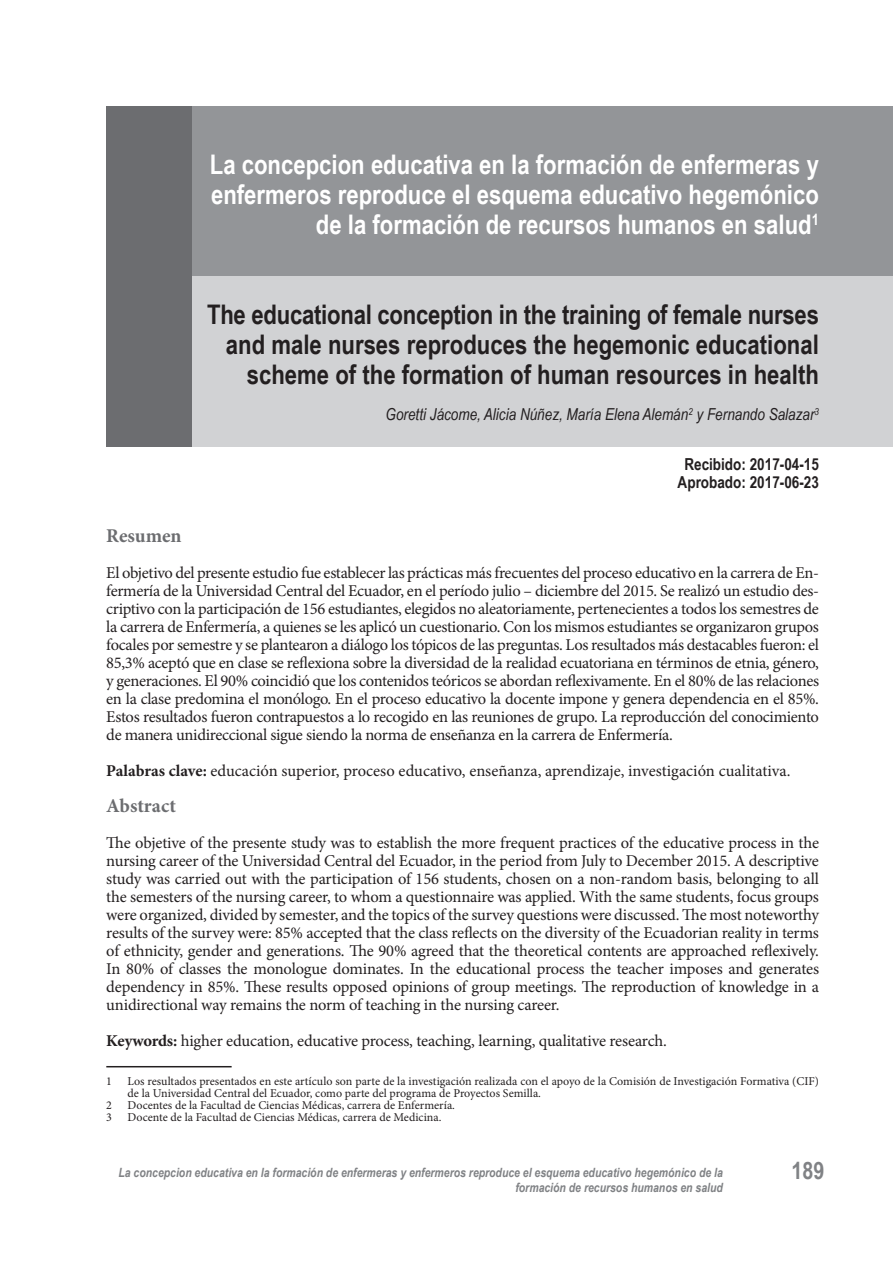
<style>
.page{position:relative;width:893px;height:1263px;background:#fff}
.page>*{position:absolute;margin:0;border:0;box-sizing:border-box;transform-origin:0 0}
.t1{font:700 27px/30px "Arial Narrow";color:#231f20;text-align:right}
.t2{font:700 27px/30px "Arial Narrow";color:#fff;text-align:right}
.t3{font:700 24px "Arial Narrow";color:#808285}
.t4{font:700 19.5px "Minion Pro";color:#6c6d70}
.t5{font:16.5px/18px "Minion Pro";letter-spacing:-.02em;color:#231f20;text-align:justify}
.t6{font:italic 16.5px "Arial Narrow";color:#231f20}
.t7{font:700 16.5px/18px "Arial Narrow";color:#231f20;text-align:center}
.t8{font:15px "Helvetica";color:#231f20}
.t9{font:italic 700 12.75px/15.3px "Arial Narrow";color:#808285;text-align:right}
.t10{font:12px/12px "Minion Pro";letter-spacing:-.01em;color:#231f20}
.s1{font-weight:700}
</style>
<div class="page">
<div style="left:106px;top:106px;width:787px;height:170px;background:#939598"></div>
<div style="left:106px;top:276px;width:787px;height:170px;background:#d1d2d4"></div>
<div style="left:106px;top:106px;width:86px;height:340px;background:#6c6d70"></div>
<hr style="left:106px;top:1066px;width:126px;height:1px;background:#231f20">
<h1 class="t2" style="left:210px;top:149px;width:611px">La concepcion educativa en la formación de enfermeras y enfermeros reproduce el esquema educativo hegemónico de la formación de recursos humanos en salud<sup>1</sup></h1>
<p class="t8" style="left:798px;top:412px;width:222px;rotate:-90deg">Revista Ciencias Sociales No. 39</p>
<h1 class="t1" style="left:207px;top:299px;width:613px">The educational conception in the training of female nurses and male nurses reproduces the hegemonic educational scheme of the formation of human resources in health</h1>
<p class="t6" style="left:386px;top:405px;width:435px">Goretti Jácome, Alicia Núñez, María Elena Alemán<sup>2</sup> y Fernando Salazar<sup>3</sup></p>
<p class="t7" style="left:678px;top:455px;width:143px">Recibido: 2017-04-15<br>Aprobado: 2017-06-23</p>
<p class="t4" style="left:106px;top:522px;width:77px">Resumen</p>
<p class="t5" style="left:106px;top:563px;width:714px">El objetivo del presente estudio fue establecer las prácticas más frecuentes del proceso educativo en la carrera de En&shy;fermería de la Universidad Central del Ecuador, en el período julio – diciembre del 2015. Se realizó un estudio des&shy;criptivo con la participación de 156 estudiantes, elegidos no aleatoriamente, pertenecientes a todos los semestres de la carrera de Enfermería, a quienes se les aplicó un cuestionario. Con los mismos estudiantes se organizaron grupos focales por semestre y se plantearon a diálogo los tópicos de las preguntas. Los resultados más destacables fueron: el 85,3% aceptó que en clase se reflexiona sobre la diversidad de la realidad ecuatoriana en términos de etnia, género, y generaciones. El 90% coincidió que los contenidos teóricos se abordan reflexivamente. En el 80% de las relaciones en la clase predomina el monólogo. En el proceso educativo la docente impone y genera dependencia en el 85%.<br>Estos resultados fueron contrapuestos a lo recogido en las reuniones de grupo. La reproducción del conocimiento de manera unidireccional sigue siendo la norma de enseñanza en la carrera de Enfermería.</p>
<p class="t5" style="left:106px;top:761px;width:686px"><span class="s1">Palabras clave:</span> educación superior, proceso educativo, enseñanza, aprendizaje, investigación cualitativa.</p>
<p class="t4" style="left:106px;top:792px;width:71px">Abstract</p>
<p class="t5" style="left:106px;top:833px;width:714px">The objetive of the presente study was to establish the more frequent practices of the educative process in the nursing career of the Universidad Central del Ecuador, in the period from July to December 2015. A descriptive study was carried out with the participation of 156 students, chosen on a non-random basis, belonging to all the semesters of the nursing career, to whom a questionnaire was applied. With the same students, focus groups were organized, divided by semester, and the topics of the survey questions were discussed. The most noteworthy results of the survey were: 85% accepted that the class reflects on the diversity of the Ecuadorian reality in terms of ethnicity, gender and generations. The 90% agreed that the theoretical contents are approached reflexively.<br>In 80% of classes the monologue dominates. In the educational process the teacher imposes and generates dependency in 85%. These results opposed opinions of group meetings. The reproduction of knowledge in a unidirectional way remains the norm of teaching in the nursing career.</p>
<p class="t5" style="left:106px;top:1031px;width:562px"><span class="s1">Keywords:</span> higher education, educative process, teaching, learning, qualitative research.</p>
<p class="t10" style="left:106px;top:1075px;width:7px">1</p>
<p class="t10" style="left:128px;top:1075px;width:693px">Los resultados presentados en este artículo son parte de la investigación realizada con el apoyo de la Comisión de Investigación Formativa (CIF) de la Universidad Central del Ecuador, como parte del programa de Proyectos Semilla.</p>
<p class="t10" style="left:106px;top:1099px;width:7px">2</p>
<p class="t10" style="left:128px;top:1099px;width:329px">Docentes de la Facultad de Ciencias Médicas, carrera de Enfermería.</p>
<p class="t10" style="left:106px;top:1111px;width:7px">3</p>
<p class="t10" style="left:128px;top:1111px;width:315px">Docente de la Facultad de Ciencias Médicas, carrera de Medicina.</p>
<p class="t9" style="left:118px;top:1164px;width:606px">La concepcion educativa en la formación de enfermeras y enfermeros reproduce el esquema educativo hegemónico de la formación de recursos humanos en salud</p>
<h2 class="t3" style="left:791px;top:1157px;width:34px">189</h2>
</div>
